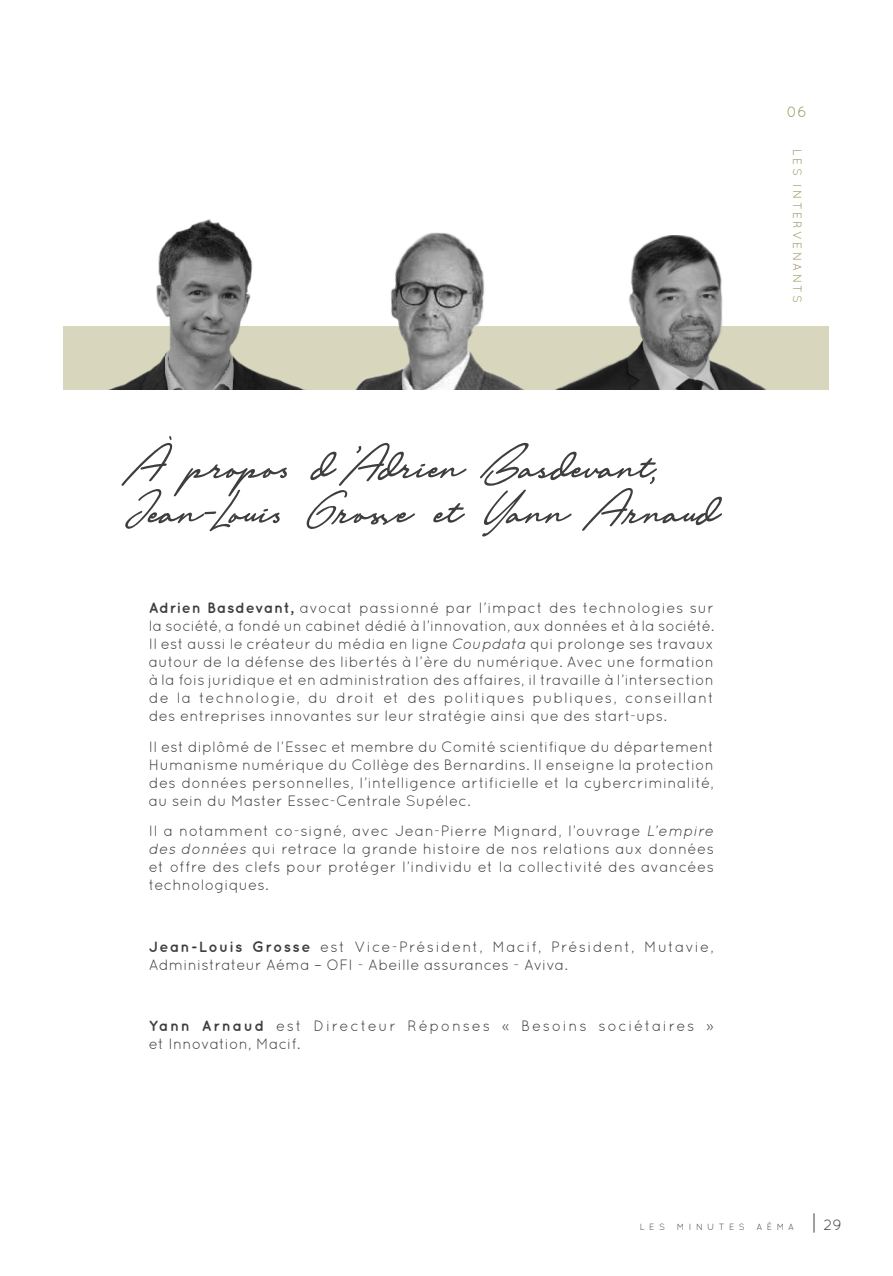
<style>
.page{position:relative;width:893px;height:1276px;background:#fff}
.page>*{position:absolute;margin:0;border:0;box-sizing:border-box;transform-origin:0 0}
.t1{font:italic 60px "Balig Script";letter-spacing:-.005em;color:#3e3e3f}
.t2{font:15px/18px "Quicksand";letter-spacing:.02em;color:#3e3e3f;text-align:justify}
.t3{font:15px/18px "Quicksand";letter-spacing:.105em;color:#3e3e3f}
.t4{font:15px "Quicksand";color:#96915b}
.t5{font:12px "Quicksand";letter-spacing:.2em;color:#96915b}
.t6{font:9px "Quicksand";letter-spacing:.5em;color:#3e3e3f}
.s1{font-weight:700}
.s2{font-style:italic}
.s3{font-size:21px}
</style>
<div class="page">
<div style="left:64px;top:326px;width:765px;height:63px;background:#d8d6bd"></div>
<img style="left:111px;top:219px;width:191px;height:170px">
<img style="left:356px;top:232px;width:167px;height:157px">
<img style="left:556px;top:236px;width:209px;height:153px">
<p class="t4" style="left:787px;top:103px;width:22px">06</p>
<p class="t1" style="left:128px;top:435px;width:557px">À proposd ’AdrienBasdevant,</p>
<p class="t1" style="left:128px;top:480px;width:614px">Jean-LouisGrosseetYannArnaud</p>
<p class="t2" style="left:149px;top:598px;width:567px"><span class="s1">Adrien Basdevant,</span> avocat passionné par l’impact des technologies sur la société, a fondé un cabinet dédié à l’innovation, aux données et à la société.<br>Il est aussi le créateur du média en ligne <span class="s2">Coupdata</span> qui prolonge ses travaux autour de la défense des libertés à l’ère du numérique. Avec une formation à la fois juridique et en administration des affaires, il travaille à l’intersection de la technologie, du droit et des politiques publiques, conseillant des entreprises innovantes sur leur stratégie ainsi que des start-ups.</p>
<p class="t2" style="left:149px;top:737px;width:567px">Il est diplômé de l’Essec et membre du Comité scientifique du département Humanisme numérique du Collège des Bernardins. Il enseigne la protection des données personnelles, l’intelligence artificielle et la cybercriminalité, au sein du Master Essec-Centrale Supélec.</p>
<p class="t2" style="left:149px;top:822px;width:567px">Il a notamment co-signé, avec Jean-Pierre Mignard, l’ouvrage <span class="s2">L’empire des données</span> qui retrace la grande histoire de nos relations aux données et offre des clefs pour protéger l’individu et la collectivité des avancées technologiques.</p>
<p class="t2" style="left:149px;top:937px;width:567px"><span class="s1">Jean-Louis Grosse</span> est Vice-Président, Macif, Président, Mutavie,<br>Administrateur Aéma – OFI - Abeille assurances - Aviva.</p>
<p class="t3" style="left:149px;top:1017px;width:567px"><span class="s1">Yann Arnaud</span> est Directeur Réponses « Besoins sociétaires » et Innovation, Macif.</p>
<p class="t5" style="left:804px;top:149px;width:156px;rotate:90deg">LES INTERVENANTS</p>
<p class="t6" style="left:640px;top:1222px;width:27px">LES</p>
<p class="t6" style="left:677px;top:1222px;width:70px">MINUTES</p>
<p class="t6" style="left:757px;top:1222px;width:39px">AÉMA</p>
<p class="t2" style="left:811px;top:1216px;width:32px"><span class="s3">|</span> 29</p>
</div>
